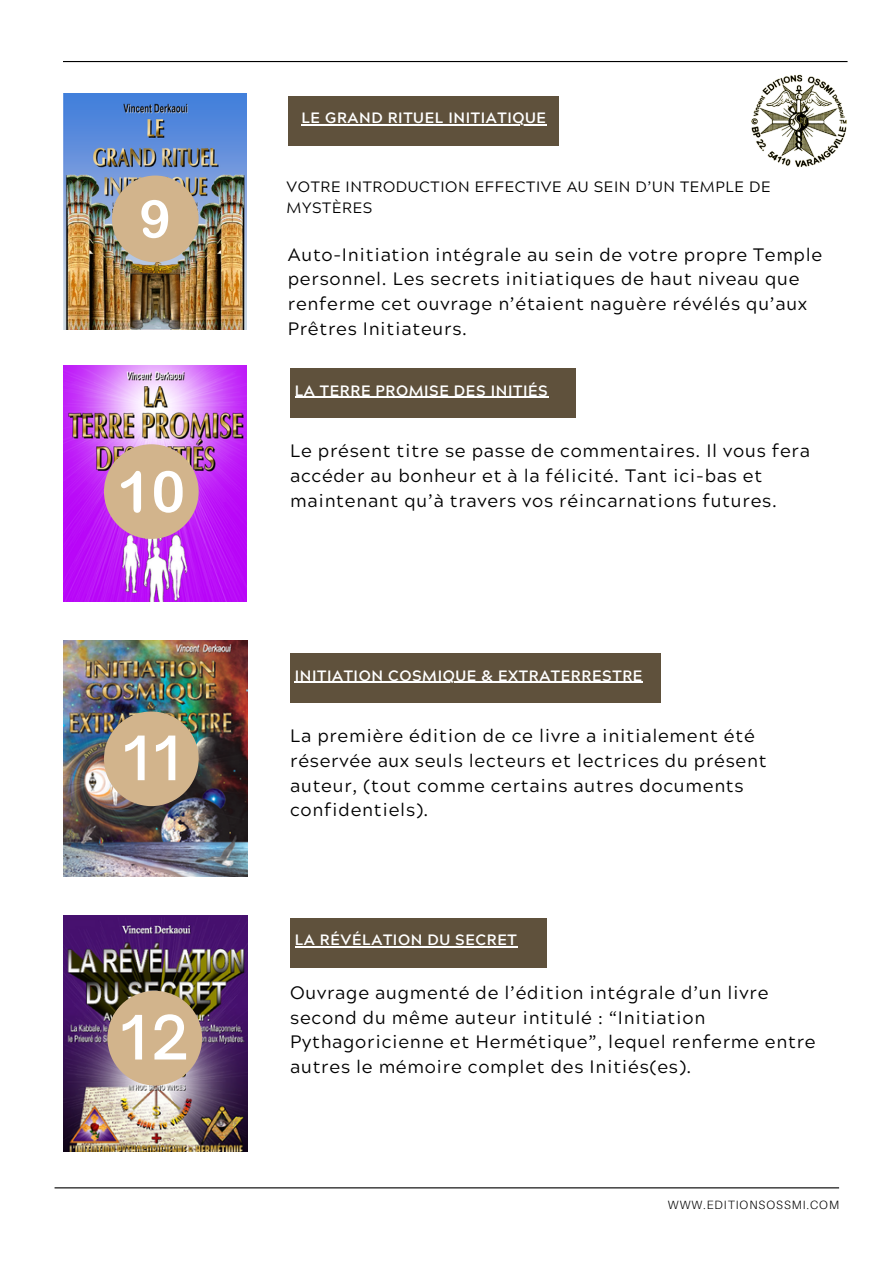
<style>
.page{position:relative;width:894px;height:1264px;background:#fff}
.page>*{position:absolute;margin:0;border:0;box-sizing:border-box;transform-origin:0 0}
.t1{font:500 58.5px "Open Sauce One";color:#fff}
.t2{font:18px/24.8px "Acherus Grotesque";letter-spacing:.04em;color:#000}
.t3{font:700 15px "Acherus Grotesque";letter-spacing:.04em;color:#fff}
.t4{font:15px/20.2px "Acherus Grotesque";letter-spacing:.04em;color:#000}
.t5{font:300 12px "Aileron";letter-spacing:.08em;color:#000}
</style>
<div class="page">
<hr style="left:63px;top:61px;width:784px;height:1px;background:#000">
<hr style="left:55px;top:1187px;width:783px;height:1px;background:#000">
<img style="left:63px;top:94px;width:183px;height:236px">
<img style="left:63px;top:365px;width:183px;height:237px">
<img style="left:63px;top:640px;width:184px;height:236px">
<div style="left:288px;top:96px;width:271px;height:50px;background:#5f513c"></div>
<hr style="left:301px;top:125px;width:245px;height:1px;background:#fff">
<div style="left:290px;top:368px;width:285px;height:50px;background:#5f513c"></div>
<hr style="left:294px;top:396px;width:254px;height:2px;background:#fff">
<div style="left:290px;top:653px;width:370px;height:50px;background:#5f513c"></div>
<hr style="left:294px;top:681px;width:349px;height:1px;background:#fff">
<img style="left:63px;top:915px;width:184px;height:236px">
<div style="left:290px;top:918px;width:256px;height:50px;background:#5f513c"></div>
<hr style="left:294px;top:946px;width:223px;height:1px;background:#fff">
<img style="left:751px;top:74px;width:96px;height:93px">
<div style="left:112px;top:175px;width:86px;height:87px;background:#d2b48c;border-radius:50%"></div>
<svg style="left:141px;top:200px;width:27px;height:38px"></svg>
<div style="left:104px;top:444px;width:94px;height:95px;background:#d2b48c;border-radius:50%"></div>
<svg style="left:121px;top:471px;width:20px;height:42px"></svg>
<svg style="left:154px;top:471px;width:29px;height:41px"></svg>
<div style="left:104px;top:711px;width:94px;height:95px;background:#d2b48c;border-radius:50%"></div>
<div style="left:107px;top:990px;width:95px;height:95px;background:#d2b48c;border-radius:50%"></div>
<p class="t1" style="left:123px;top:721px;width:58px">11</p>
<p class="t1" style="left:120px;top:1001px;width:70px">12</p>
<p class="t3" style="left:301px;top:112px;width:246px">LE GRAND RITUEL INITIATIQUE</p>
<h1 class="t4" style="left:286px;top:179px;width:485px">VOTRE INTRODUCTION EFFECTIVE AU SEIN D’UN TEMPLE DE<br>MYSTÈRES</h1>
<p class="t2" style="left:288px;top:244px;width:535px">Auto-Initiation intégrale au sein de votre propre Temple personnel. Les secrets initiatiques de haut niveau que renferme cet ouvrage n’étaient naguère révélés qu’aux Prêtres Initiateurs.</p>
<h3 class="t3" style="left:294px;top:384px;width:255px">LA TERRE PROMISE DES INITIÉS</h3>
<p class="t2" style="left:290px;top:441px;width:521px">Le présent titre se passe de commentaires. Il vous fera accéder au bonheur et à la félicité. Tant ici-bas et maintenant qu’à travers vos réincarnations futures.</p>
<h1 class="t3" style="left:294px;top:669px;width:349px">INITIATION COSMIQUE &amp; EXTRATERRESTRE</h1>
<p class="t2" style="left:290px;top:726px;width:478px">La première édition de ce livre a initialement été réservée aux seuls lecteurs et lectrices du présent auteur, (tout comme certains autres documents confidentiels).</p>
<p class="t3" style="left:294px;top:934px;width:224px">LA RÉVÉLATION DU SECRET</p>
<h1 class="t2" style="left:290px;top:982px;width:527px">Ouvrage augmenté de l’édition intégrale d’un livre second du même auteur intitulé : “Initiation Pythagoricienne et Hermétique”, lequel renferme entre autres le mémoire complet des Initiés(es).</h1>
<h2 class="t5" style="left:667px;top:1197px;width:173px">WWW.EDITIONSOSSMI.COM</h2>
</div>
